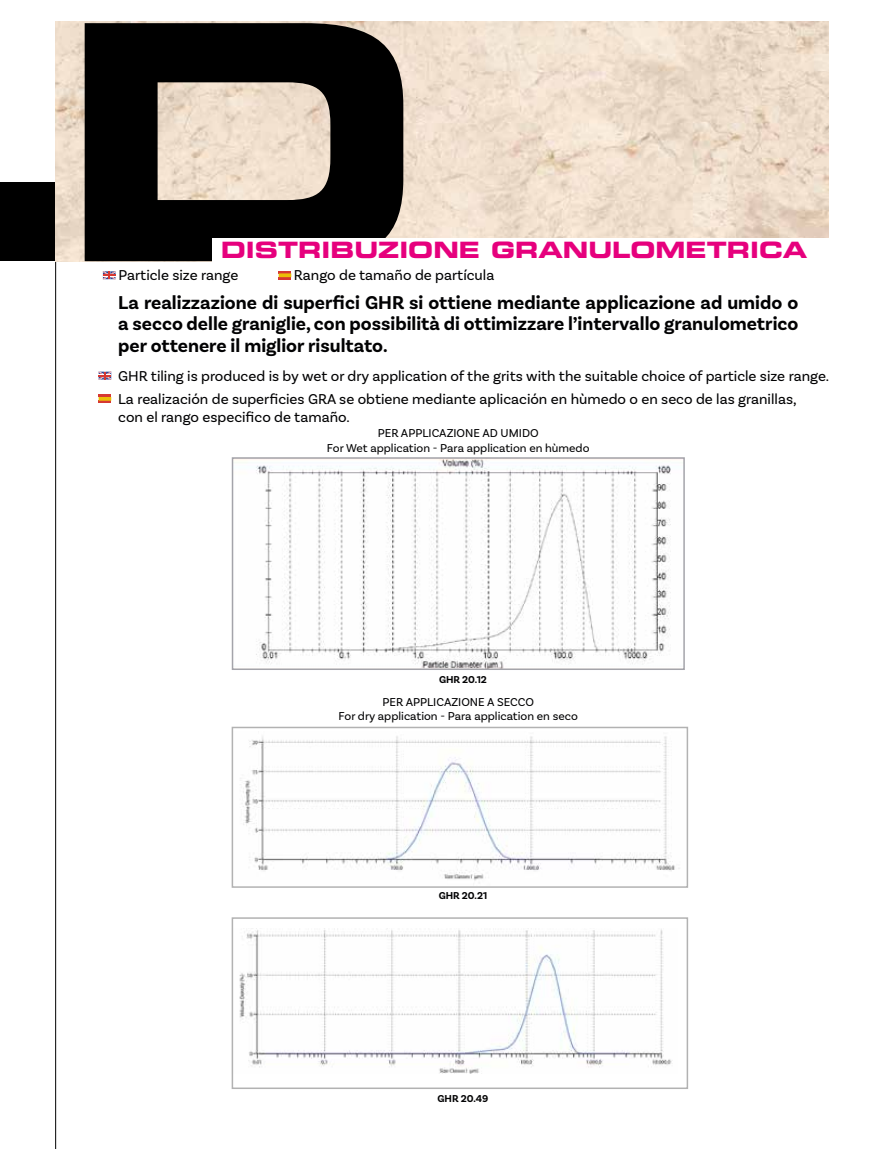
<style>
.page{position:relative;width:893px;height:1149px;background:#fff}
.page>*{position:absolute;margin:0;border:0;box-sizing:border-box;transform-origin:0 0}
.t1{font:22.5px "Eurostile LT Std Bold Ex 2";color:#e6007d}
.t2{font:700 19.5px/21px "Basic Sans";color:#020203;text-align:justify}
.t3{font:15px/23.2px "Basic Sans";color:#020203}
.t4{font:12px/14.4px "Basic Sans";color:#020203;text-align:center}
.t5{font:700 10.5px "Basic Sans";color:#020203}
</style>
<div class="page">
<hr style="left:55px;top:213px;width:1px;height:935px;background:#000">
<hr style="left:892px;top:182px;width:1px;height:79px;background:#000">
<div style="left:0;top:182px;width:67px;height:79px;background:#000"></div>
<img style="left:55px;top:21px;width:773px;height:240px">
<svg style="left:85px;top:23px;width:318px;height:238px;fill:#000"></svg>
<div style="left:212px;top:238px;width:669px;height:23px;background:#fff"></div>
<img style="left:235px;top:460px;width:436px;height:206px">
<div style="left:232px;top:457px;width:453px;height:212px;border:2px solid #a4a4aa"></div>
<img style="left:239px;top:928px;width:433px;height:144px">
<img style="left:240px;top:736px;width:440px;height:145px">
<div style="left:232px;top:726px;width:456px;height:161px;border:2px solid #b2b2b2"></div>
<div style="left:232px;top:917px;width:456px;height:171px;border:2px solid #b2b2b2"></div>
<svg style="left:279px;top:271px;width:12px;height:8px"></svg>
<svg style="left:279px;top:273px;width:12px;height:4px"></svg>
<svg style="left:99px;top:395px;width:12px;height:7px"></svg>
<svg style="left:103px;top:271px;width:12px;height:8px"></svg>
<svg style="left:99px;top:371px;width:12px;height:8px"></svg>
<h1 class="t1" style="left:221px;top:237px;width:588px">DISTRIBUZIONE GRANULOMETRICA</h1>
<h2 class="t2" style="left:118px;top:294px;width:682px">La realizzazione di superfici GHR si ottiene mediante applicazione ad umido o a secco delle graniglie, con possibilità di ottimizzare l’intervallo granulometrico per ottenere il miglior risultato.</h2>
<p class="t3" style="left:118px;top:365px;width:713px">GHR tiling is produced is by wet or dry application of the grits with the suitable choice of particle size range.<br>La realización de superficies GRA se obtiene mediante aplicación en hùmedo o en seco de las granillas,</p>
<p class="t3" style="left:118px;top:406px;width:233px">con el rango especifico de tamaño.</p>
<p class="t4" style="left:327px;top:427px;width:264px">PER APPLICAZIONE AD UMIDO<br>For Wet application - Para application en hùmedo</p>
<p class="t3" style="left:118px;top:265px;width:122px">Particle size range</p>
<p class="t3" style="left:294px;top:265px;width:202px">Rango de tamaño de partícula</p>
<p class="t5" style="left:439px;top:675px;width:49px">GHR 20.12</p>
<p class="t4" style="left:339px;top:695px;width:241px">PER APPLICAZIONE A SECCO<br>For dry application - Para application en seco</p>
<p class="t5" style="left:439px;top:890px;width:50px">GHR 20.21</p>
<p class="t5" style="left:437px;top:1093px;width:52px">GHR 20.49</p>
</div>
